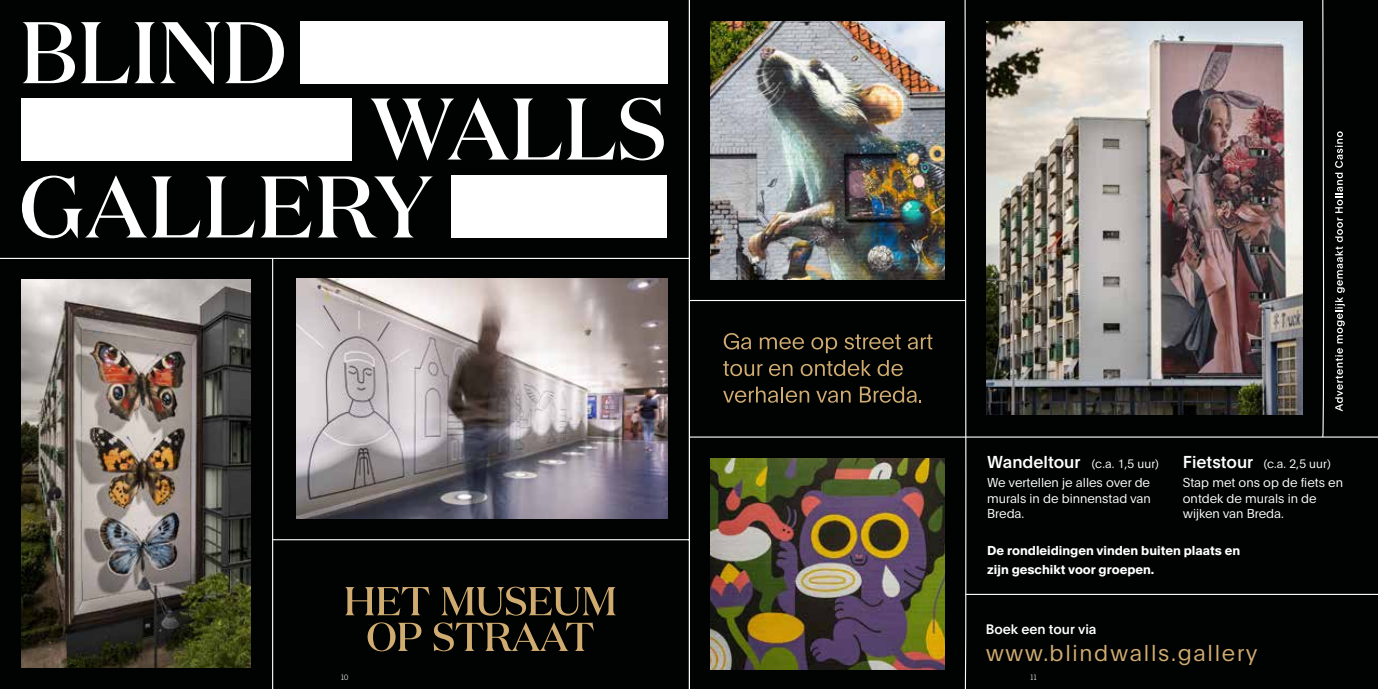
<style>
.page{position:relative;width:1378px;height:689px;background:#fff}
.page>*{position:absolute;margin:0;border:0;box-sizing:border-box;transform-origin:0 0}
.t1{font:300 22.5px "Plain";letter-spacing:.075em;color:#d1ac71}
.t2{font:500 13.5px "Plain";color:#fff}
.t3{font:300 12.6px/15.1px "Plain";color:#fff;text-align:justify}
.t4{font:700 12.6px/19.6px "Plain";color:#fff}
.t5{font:300 12px "Plain";letter-spacing:.01em;color:#fff}
.t6{font:300 7.5px "Trade Gothic LT Std";color:#fff}
.s1{font-weight:500;font-size:16.95px}
</style>
<div class="page">
<div style="left:0;top:0;width:689px;height:689px;background:#010202"></div>
<svg style="left:23px;top:22px;width:261px;height:62px"></svg>
<svg style="left:370px;top:98px;width:294px;height:62px"></svg>
<svg style="left:22px;top:176px;width:411px;height:62px"></svg>
<div style="left:301px;top:21px;width:367px;height:62px;background:#fff"></div>
<div style="left:21px;top:98px;width:331px;height:62px;background:#fff"></div>
<div style="left:451px;top:175px;width:216px;height:62px;background:#fff"></div>
<img style="left:22px;top:279px;width:228px;height:389px">
<svg style="left:345px;top:587px;width:84px;height:28px"></svg>
<svg style="left:441px;top:587px;width:175px;height:29px"></svg>
<svg style="left:367px;top:622px;width:54px;height:29px"></svg>
<svg style="left:434px;top:622px;width:160px;height:29px"></svg>
<hr style="left:0;top:258px;width:689px;height:1px;background:#fff">
<hr style="left:272px;top:258px;width:1px;height:431px;background:#fff">
<hr style="left:273px;top:539px;width:416px;height:1px;background:#fff">
<img style="left:296px;top:279px;width:371px;height:239px">
<div style="left:689px;top:0;width:689px;height:689px;background:#010202"></div>
<hr style="left:689px;top:0;width:1px;height:689px;background:#fff">
<hr style="left:966px;top:594px;width:412px;height:1px;background:#fff">
<hr style="left:689px;top:436px;width:689px;height:2px;background:#fff">
<hr style="left:689px;top:300px;width:276px;height:1px;background:#fff">
<svg style="left:724px;top:333px;width:27px;height:16px"></svg>
<svg style="left:760px;top:337px;width:44px;height:12px"></svg>
<svg style="left:811px;top:337px;width:26px;height:16px"></svg>
<svg style="left:844px;top:334px;width:57px;height:15px"></svg>
<svg style="left:908px;top:334px;width:24px;height:15px"></svg>
<svg style="left:723px;top:361px;width:39px;height:15px"></svg>
<svg style="left:769px;top:364px;width:23px;height:12px"></svg>
<svg style="left:801px;top:360px;width:70px;height:16px"></svg>
<svg style="left:877px;top:360px;width:26px;height:16px"></svg>
<svg style="left:723px;top:387px;width:86px;height:16px"></svg>
<svg style="left:816px;top:390px;width:34px;height:13px"></svg>
<svg style="left:860px;top:387px;width:61px;height:16px"></svg>
<svg style="left:963px;top:0;width:4px;height:689px"></svg>
<svg style="left:1321px;top:0;width:3px;height:438px"></svg>
<img style="left:986px;top:21px;width:316px;height:393px">
<img style="left:710px;top:458px;width:234px;height:211px">
<img style="left:710px;top:21px;width:234px;height:258px">
<svg style="left:1335px;top:131px;width:9px;height:280px"></svg>
<p class="t5" style="left:987px;top:455px;width:173px"><span class="s1">Wandeltour</span> (c.a. 1,5 uur)</p>
<p class="t3" style="left:987px;top:475px;width:165px">We vertellen je alles over de murals in de binnenstad van Breda.</p>
<p class="t4" style="left:987px;top:540px;width:255px">De rondleidingen vinden buiten plaats en zijn geschikt voor groepen.</p>
<p class="t5" style="left:1183px;top:455px;width:149px"><span class="s1">Fietstour</span> (c.a. 2,5 uur)</p>
<p class="t3" style="left:1183px;top:475px;width:162px;text-align:left">Stap met ons op de fiets en ontdek de murals in de wijken van Breda.</p>
<p class="t2" style="left:986px;top:620px;width:112px">Boek een tour via</p>
<h1 class="t1" style="left:986px;top:637px;width:273px">www.blindwalls.gallery</h1>
<p class="t6" style="left:341px;top:672px;width:9px">10</p>
<p class="t6" style="left:1029px;top:672px;width:9px">11</p>
</div>
